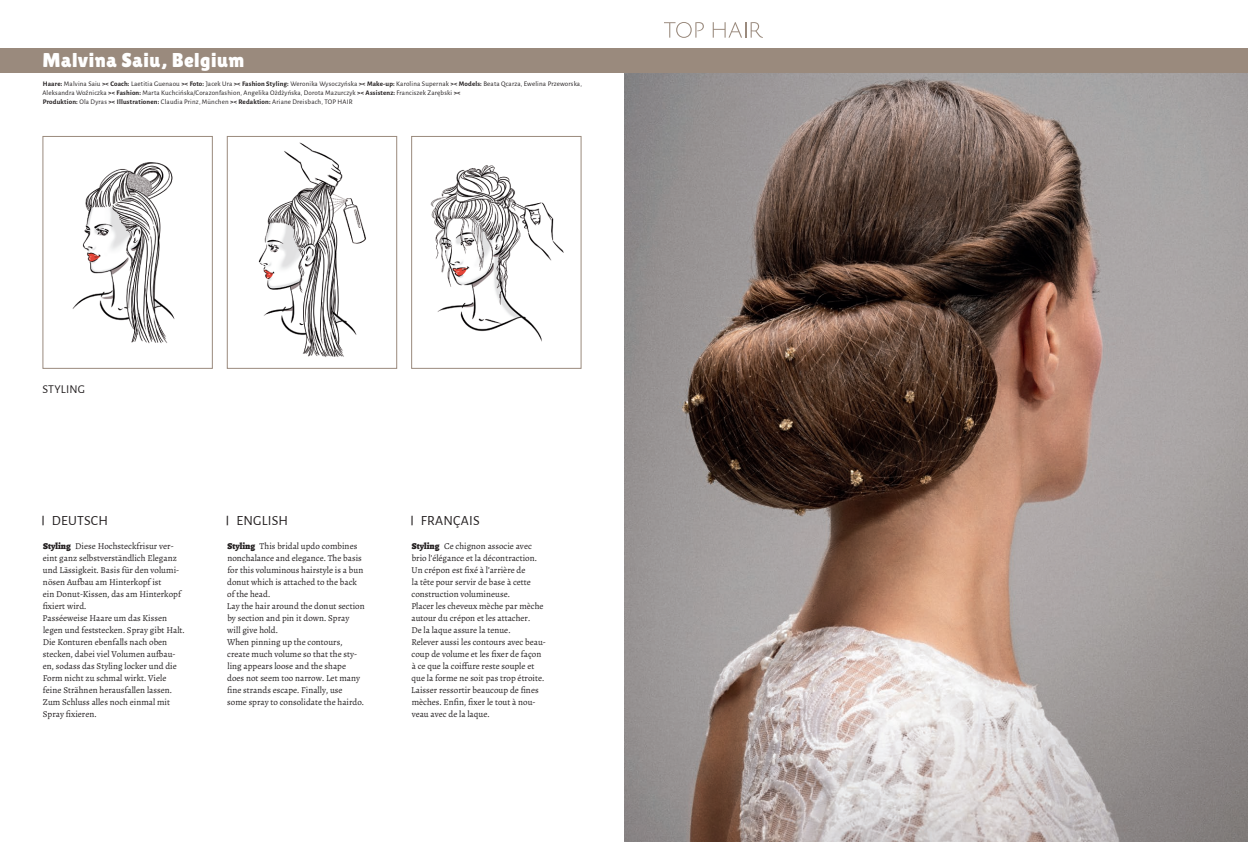
<style>
.page{position:relative;width:1248px;height:842px;background:#fff}
.page>*{position:absolute;margin:0;border:0;box-sizing:border-box;transform-origin:0 0}
.t1{font:20px "Lilita One";letter-spacing:.025em;color:#fff}
.t2{font:14px "Alegreya Sans";letter-spacing:.015em;color:#231f20}
.t3{font:12px "Alegreya Sans";letter-spacing:.015em;color:#231f20}
.t4{font:9px/12px "Alegreya";color:#231f20}
.t5{font:7px/9px "Alegreya Sans";letter-spacing:.025em;color:#231f20}
.s1{font-weight:700}
.s2{font-weight:800;font-size:9px}
.s3{font-weight:900}
</style>
<div class="page">
<img style="left:72px;top:162px;width:103px;height:182px">
<div style="left:43px;top:136px;width:170px;height:233px;border:1px solid #9a8a7d"></div>
<img style="left:258px;top:142px;width:108px;height:215px">
<div style="left:227px;top:136px;width:170px;height:233px;border:1px solid #9a8a7d"></div>
<img style="left:430px;top:165px;width:134px;height:177px">
<div style="left:411px;top:136px;width:170px;height:233px;border:1px solid #9a8a7d"></div>
<img style="left:624px;top:73px;width:623px;height:769px">
<div style="left:0;top:48px;width:624px;height:25px;background:#9a8a7d"></div>
<div style="left:624px;top:48px;width:623px;height:25px;background:#9a8a7d"></div>
<svg style="left:664px;top:22px;width:39px;height:16px"></svg>
<svg style="left:712px;top:22px;width:50px;height:16px"></svg>
<h1 class="t1" style="left:43px;top:48px;width:203px">Malvina Saiu, Belgium</h1>
<p class="t5" style="left:42px;top:79px;width:541px"><span class="s1">Haare:</span> Malvina Saiu <span class="s1">&gt;&lt; Coach:</span> Laetitia Guenaou <span class="s1">&gt;&lt; Foto:</span> Jacek Ura <span class="s1">&gt;&lt; Fashion Styling:</span> Weronika Wysoczyńska <span class="s1">&gt;&lt; Make-up:</span> Karolina Supernak <span class="s1">&gt;&lt; Models:</span> Beata Qcarza, Ewelina Przeworska,<br>Aleksandra Woźniczka <span class="s1">&gt;&lt; Fashion:</span> Marta Kuchcińska/Corazonfashion, Angelika Ożdżyńska, Dorota Mazurczyk <span class="s1">&gt;&lt; Assistenz:</span> Franciszek Zarębski <span class="s1">&gt;&lt;<br>Produktion:</span> Ola Dyras <span class="s1">&gt;&lt; Illustrationen:</span> Claudia Prinz, München <span class="s1">&gt;&lt; Redaktion:</span> Ariane Dreisbach, TOP HAIR</p>
<h3 class="t3" style="left:43px;top:381px;width:44px">STYLING</h3>
<h2 class="t2" style="left:42px;top:511px;width:68px"><sup>|</sup> DEUTSCH</h2>
<h2 class="t2" style="left:226px;top:511px;width:63px"><span class="s2">|</span> ENGLISH</h2>
<h2 class="t2" style="left:410px;top:511px;width:70px"><span class="s2">|</span> FRANÇAIS</h2>
<p class="t4" style="left:43px;top:540px;width:144px"><span class="s3">Styling</span> Diese Hochsteckfrisur ver&shy;eint ganz selbstverständlich Eleganz und Lässigkeit. Basis für den volumi&shy;nösen Aufbau am Hinterkopf ist<br>ein Donut-Kissen, das am Hinterkopf fixiert wird.<br>Passéeweise Haare um das Kissen legen und feststecken. Spray gibt Halt.<br>Die Konturen ebenfalls nach oben stecken, dabei viel Volumen aufbau&shy;en, sodass das Styling locker und die<br>Form nicht zu schmal wirkt. Viele feine Strähnen herausfallen lassen.<br>Zum Schluss alles noch einmal mit<br>Spray fixieren.</p>
<p class="t4" style="left:227px;top:540px;width:139px"><span class="s3">Styling</span> This bridal updo combines nonchalance and elegance. The basis for this voluminous hairstyle is a bun donut which is attached to the back of the head.<br>Lay the hair around the donut section by section and pin it down. Spray<br>will give hold.<br>When pinning up the contours, create much volume so that the sty&shy;ling appears loose and the shape<br>does not seem too narrow. Let many fine strands escape. Finally, use<br>some spray to consolidate the hairdo.</p>
<p class="t4" style="left:411px;top:540px;width:136px"><span class="s3">Styling</span> Ce chignon associe avec brio l’élégance et la décontraction.<br>Un crépon est fixé à l’arrière de<br>la tête pour servir de base à cette construction volumineuse.<br>Placer les cheveux mèche par mèche autour du crépon et les attacher.<br>De la laque assure la tenue.<br>Relever aussi les contours avec beau&shy;coup de volume et les fixer de façon à ce que la coiffure reste souple et que la forme ne soit pas trop étroite.<br>Laisser ressortir beaucoup de fines mèches. Enfin, fixer le tout à nou&shy;veau avec de la laque.</p>
</div>
